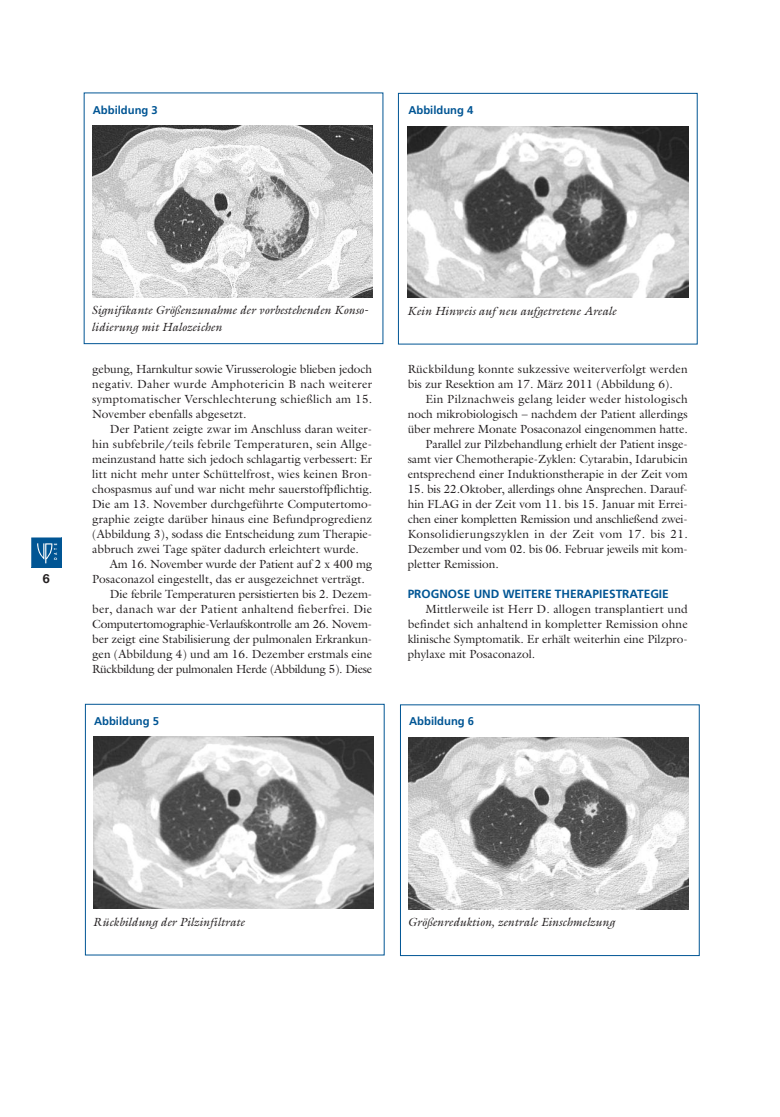
<style>
.page{position:relative;width:780px;height:1117px;background:#fff}
.page>*{position:absolute;margin:0;border:0;box-sizing:border-box;transform-origin:0 0}
.t1{font:700 12.5px "Helvetica Neue";color:#231f20}
.t2{font:11.88px/15px "Galliard";color:#231f20;text-align:justify}
.t3{font:italic 11.88px/16.2px "Galliard";color:#231f20}
.t4{font:11.88px "Galliard";letter-spacing:-.02em;color:#231f20}
.t5{font:11.88px "Galliard";letter-spacing:-.025em;color:#231f20}
.t6{font:11.88px "Galliard";letter-spacing:.025em;color:#231f20}
.t7{font:700 11.88px "Frutiger";color:#005594}
.t8{font:700 11.25px "Frutiger";color:#005594}
</style>
<div class="page">
<svg style="left:32px;top:537px;width:29px;height:30px"></svg>
<div style="left:398px;top:93px;width:299px;height:251px;border:1px solid #005594"></div>
<img style="left:408px;top:126px;width:280px;height:172px">
<div style="left:85px;top:703px;width:299px;height:252px;border:1px solid #005594"></div>
<img style="left:94px;top:736px;width:280px;height:172px">
<img style="left:408px;top:737px;width:280px;height:172px">
<img style="left:92px;top:125px;width:280px;height:172px">
<p class="t8" style="left:93px;top:105px;width:66px">Abbildung 3</p>
<p class="t8" style="left:408px;top:105px;width:66px">Abbildung 4</p>
<p class="t1" style="left:43px;top:570px;width:8px">6</p>
<p class="t3" style="left:92px;top:302px;width:278px">Signifikante Größenzunahme der vorbestehenden Konso&shy;lidierung mit Halozeichen</p>
<p class="t3" style="left:407px;top:302px;width:210px">Kein Hinweis auf neu aufgetretene Areale</p>
<p class="t2" style="left:92px;top:361px;width:281px">gebung, Harnkultur sowie Virusserologie blieben jedoch negativ. Daher wurde Amphotericin B nach weiterer symptomatischer Verschlechterung schießlich am 15.<br>November ebenfalls abgesetzt.</p>
<p class="t2" style="left:92px;top:421px;width:281px;text-indent:18px">Der Patient zeigte zwar im Anschluss daran weiter&shy;hin subfebrile/teils febrile Temperaturen, sein Allge&shy;meinzustand hatte sich jedoch schlagartig verbessert: Er litt nicht mehr unter Schüttelfrost, wies keinen Bron&shy;chospasmus auf und war nicht mehr sauerstoffpflichtig.<br>Die am 13. November durchgeführte Computertomo&shy;graphie zeigte darüber hinaus eine Befundprogredienz (Abbildung 3), sodass die Entscheidung zum Therapie&shy;abbruch zwei Tage später dadurch erleichtert wurde.</p>
<p class="t2" style="left:110px;top:556px;width:264px">Am 16. November wurde der Patient auf 2 x 400 mg</p>
<p class="t2" style="left:92px;top:571px;width:274px">Posaconazol eingestellt, das er ausgezeichnet verträgt.</p>
<p class="t2" style="left:110px;top:586px;width:264px">Die febrile Temperaturen persistierten bis 2. Dezem-</p>
<p class="t6" style="left:92px;top:602px;width:281px">ber, danach war der Patient anhaltend fieberfrei. Die</p>
<p class="t4" style="left:92px;top:617px;width:281px">Computertomographie-Verlaufskontrolle am 26. Novem-</p>
<p class="t2" style="left:92px;top:631px;width:281px">ber zeigt eine Stabilisierung der pulmonalen Erkrankun-</p>
<p class="t2" style="left:92px;top:646px;width:281px">gen (Abbildung 4) und am 16. Dezember erstmals eine</p>
<p class="t5" style="left:92px;top:662px;width:281px">Rückbildung der pulmonalen Herde (Abbildung 5). Diese</p>
<p class="t2" style="left:407px;top:361px;width:281px">Rückbildung konnte sukzessive weiterverfolgt werden bis zur Resektion am 17. März 2011 (Abbildung 6).</p>
<p class="t2" style="left:407px;top:391px;width:281px;text-align:right">Ein Pilznachweis gelang leider weder histologisch noch mikrobiologisch – nachdem der Patient allerdings über mehrere Monate Posaconazol eingenommen hatte.<br>Parallel zur Pilzbehandlung erhielt der Patient insge&shy;samt vier Chemotherapie-Zyklen: Cytarabin, Idarubicin entsprechend einer Induktionstherapie in der Zeit vom</p>
<p class="t2" style="left:407px;top:481px;width:281px">15. bis 22.Oktober, allerdings ohne Ansprechen. Darauf&shy;hin FLAG in der Zeit vom 11. bis 15. Januar mit Errei&shy;chen einer kompletten Remission und anschließend zwei-Konsolidierungszyklen in der Zeit vom 17. bis 21.<br>Dezember und vom 02. bis 06. Februar jeweils mit kom&shy;pletter Remission.</p>
<p class="t7" style="left:407px;top:589px;width:262px">PROGNOSE UND WEITERE THERAPIESTRATEGIE</p>
<p class="t2" style="left:407px;top:601px;width:281px;text-indent:18px">Mittlerweile ist Herr D. allogen transplantiert und befindet sich anhaltend in kompletter Remission ohne klinische Symptomatik. Er erhält weiterhin eine Pilzpro&shy;phylaxe mit Posaconazol.</p>
<p class="t8" style="left:94px;top:716px;width:66px">Abbildung 5</p>
<p class="t8" style="left:409px;top:717px;width:66px">Abbildung 6</p>
<p class="t3" style="left:93px;top:913px;width:153px">Rückbildung der Pilzinfiltrate</p>
<p class="t3" style="left:408px;top:913px;width:208px">Größenreduktion, zentrale Einschmelzung</p>
</div>
